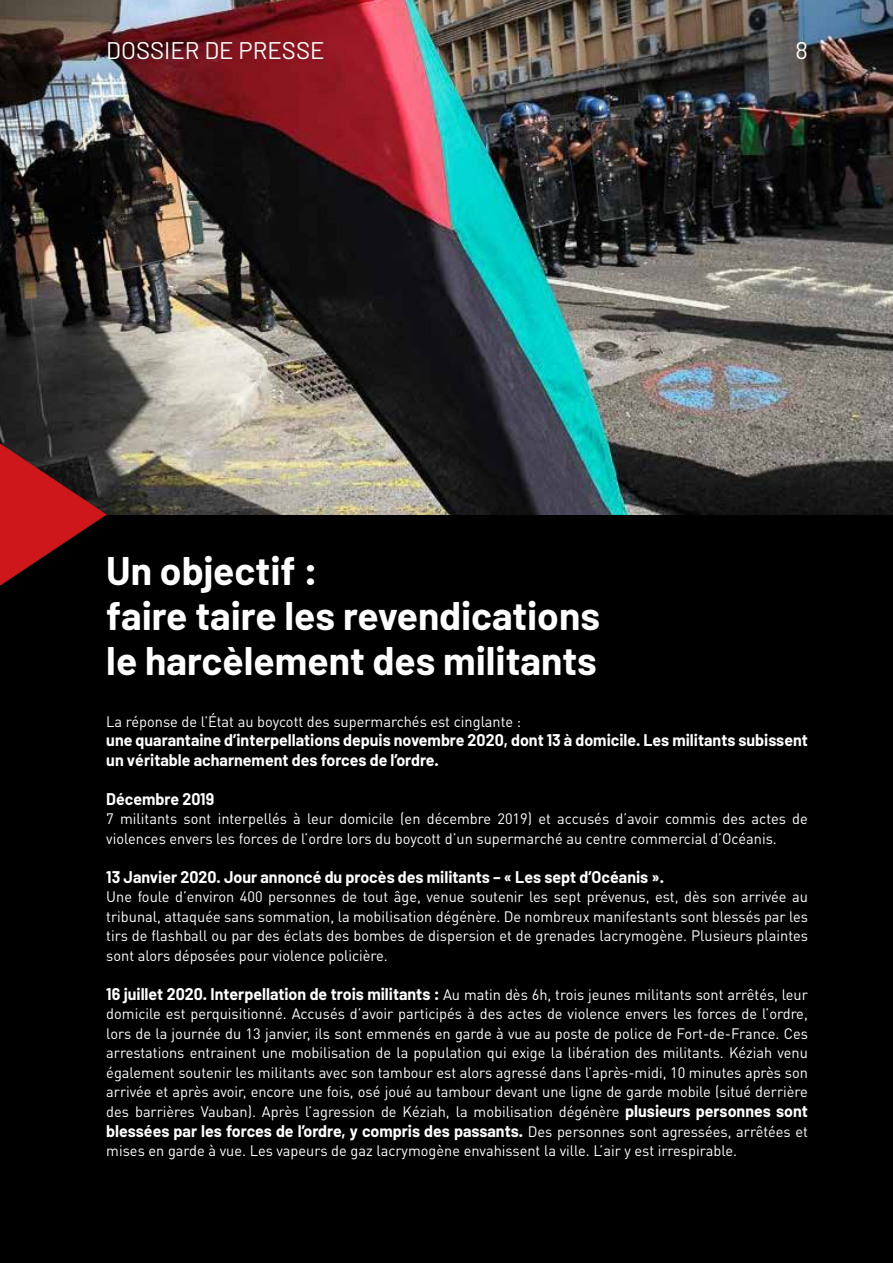
<style>
.page{position:relative;width:893px;height:1263px;background:#fff}
.page>*{position:absolute;margin:0;border:0;box-sizing:border-box;transform-origin:0 0}
.t1{font:700 39px/45px "Barlow";color:#fff}
.t2{font:24px "Barlow";color:#fff}
.t3{font:700 16.5px/19.5px "Barlow";color:#fff}
.t4{font:15px/19.5px "DIN Pro";color:#fff;text-align:justify}
.s1{font-family:"Barlow";font-weight:700;font-size:16.5px}
.s2{font-family:"DIN Pro";font-weight:400;font-size:15px}
</style>
<div class="page">
<div style="left:0;top:513px;width:893px;height:750px;background:#000"></div>
<img style="left:0;top:0;width:893px;height:514px">
<svg style="left:0;top:443px;width:107px;height:143px"></svg>
<h2 class="t2" style="left:106px;top:36px;width:220px">DOSSIER DE PRESSE</h2>
<h2 class="t2" style="left:795px;top:36px;width:14px">8</h2>
<h1 class="t1" style="left:106px;top:548px;width:495px">Un objectif :<br>faire taire les revendications le harcèlement des militants</h1>
<p class="t4" style="left:106px;top:711px;width:416px">La réponse de l’État au boycott des supermarchés est cinglante :</p>
<p class="t3" style="left:106px;top:731px;width:703px">une quarantaine d’interpellations depuis novembre 2020, dont 13 à domicile. Les militants subissent un véritable acharnement des forces de l’ordre.</p>
<p class="t3" style="left:106px;top:789px;width:109px">Décembre 2019</p>
<p class="t4" style="left:106px;top:809px;width:703px">7 militants sont interpellés à leur domicile (en décembre 2019) et accusés d’avoir commis des actes de violences envers les forces de l’ordre lors du boycott d’un supermarché au centre commercial d’Océanis.</p>
<p class="t3" style="left:106px;top:867px;width:559px">13 Janvier 2020. Jour annoncé du procès des militants – « Les sept d’Océanis ».</p>
<p class="t4" style="left:106px;top:887px;width:703px">Une foule d’environ 400 personnes de tout âge, venue soutenir les sept prévenus, est, dès son arrivée au tribunal, attaquée sans sommation, la mobilisation dégénère. De nombreux manifestants sont blessés par les tirs de flashball ou par des éclats des bombes de dispersion et de grenades lacrymogène. Plusieurs plaintes sont alors déposées pour violence policière.</p>
<p class="t4" style="left:106px;top:984px;width:703px"><span class="s1">16 juillet 2020. Interpellation de trois militants :</span> Au matin dès 6h, trois jeunes militants sont arrêtés, leur domicile est perquisitionné. Accusés d’avoir participés à des actes de violence envers les forces de l’ordre, lors de la journée du 13 janvier, ils sont emmenés en garde à vue au poste de police de Fort-de-France. Ces arrestations entrainent une mobilisation de la population qui exige la libération des militants. Kéziah venu également soutenir les militants avec son tambour est alors agressé dans l’après-midi, 10 minutes après son arrivée et après avoir, encore une fois, osé joué au tambour devant une ligne de garde mobile (situé derrière des barrières Vauban). Après l’agression de Kéziah, la mobilisation dégénère <span class="s1">plusieurs personnes sont</span></p>
<p class="t3" style="left:106px;top:1121px;width:703px">blessées par les forces de l’ordre, y compris des passants. <span class="s2">Des personnes sont agressées, arrêtées et</span></p>
<p class="t4" style="left:106px;top:1140px;width:632px">mises en garde à vue. Les vapeurs de gaz lacrymogène envahissent la ville. L’air y est irrespirable.</p>
</div>
